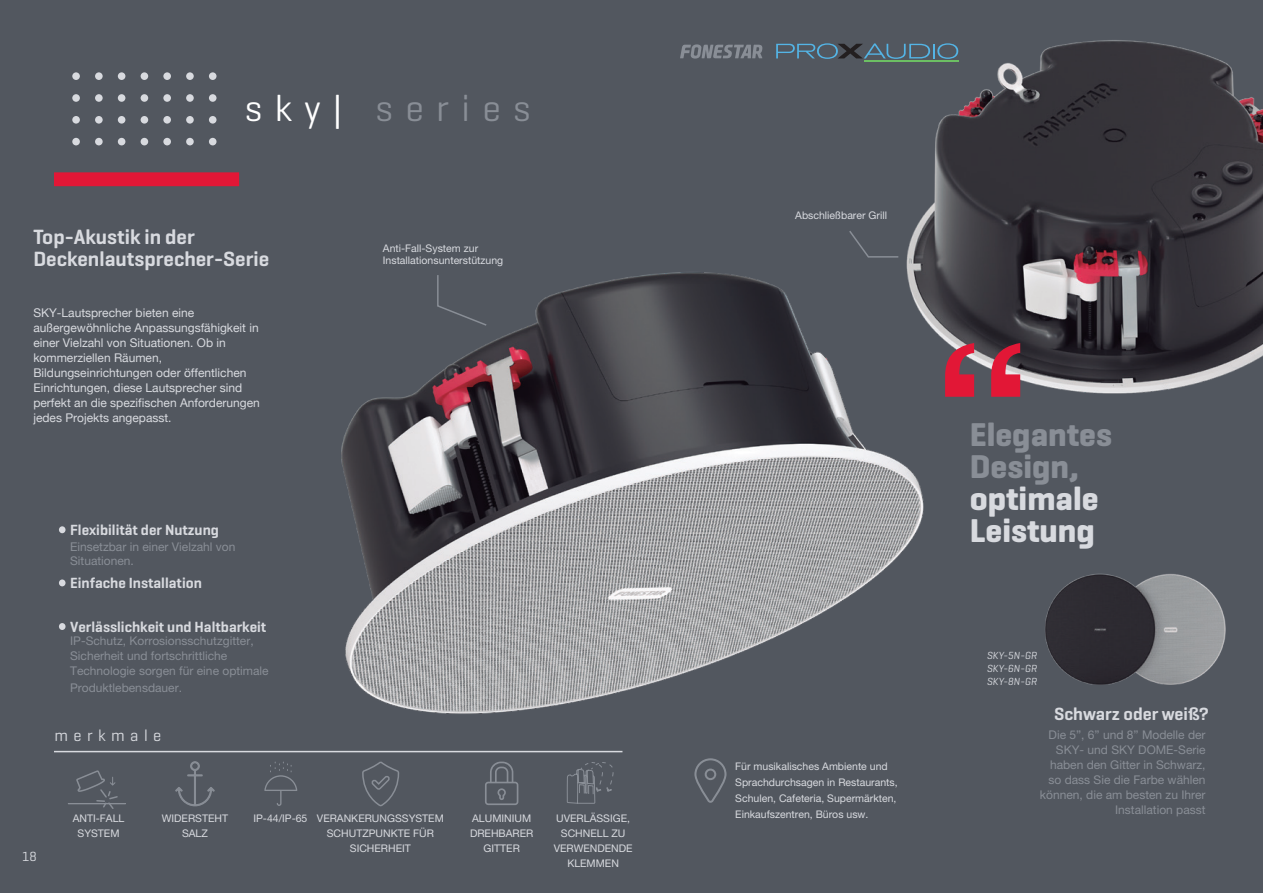
<style>
.page{position:relative;width:1263px;height:893px;background:#52575f}
.page>*{position:absolute;margin:0;border:0;box-sizing:border-box;transform-origin:0 0}
.t1{font:37.5px "Geogrotesque";letter-spacing:.33em;color:#898e96}
.t2{font:700 33.6px/32.1px "Geogrotesque";color:#d8dadf}
.t3{font:600 21px/22.5px "Geogrotesque";color:#d8dadf}
.t4{font:600 18px "Geogrotesque";color:#d8dadf}
.t5{font:16.5px "Geogrotesque";letter-spacing:.33em;color:#d8dadf}
.t6{font:600 15px "Geogrotesque";color:#d8dadf}
.t7{font:13.5px "Geogrotesque";color:#d8dadf}
.t8{font:12px/15px "Helvetica Neue LT Pro";color:#898e96}
.t9{font:12px/15px "Helvetica Neue";color:#d8dadf}
.t10{font:10.5px/15px "Helvetica Neue LT Pro";color:#d8dadf;text-align:center}
.t11{font:italic 10.5px/12.6px "Geogrotesque";color:#d8dadf;text-align:justify}
.s1{color:#fff}
.s2{font-family:"Helvetica Neue"}
.s3{color:#898e96}
</style>
<div class="page">
<img style="left:864px;top:40px;width:399px;height:357px">
<img style="left:300px;top:186px;width:641px;height:576px">
<hr style="left:864px;top:61px;width:94px;height:1px;background:#6cbf63">
<svg style="left:776px;top:43px;width:182px;height:16px"></svg>
<svg style="left:680px;top:44px;width:82px;height:15px"></svg>
<div style="left:209px;top:138px;width:7px;height:7px;background:#d8dadf;border-radius:50%"></div>
<div style="left:186px;top:138px;width:8px;height:7px;background:#d8dadf;border-radius:50%"></div>
<div style="left:163px;top:138px;width:8px;height:7px;background:#d8dadf;border-radius:50%"></div>
<div style="left:141px;top:138px;width:7px;height:7px;background:#d8dadf;border-radius:50%"></div>
<div style="left:118px;top:138px;width:7px;height:7px;background:#d8dadf;border-radius:50%"></div>
<div style="left:95px;top:138px;width:8px;height:7px;background:#d8dadf;border-radius:50%"></div>
<div style="left:72px;top:138px;width:8px;height:7px;background:#d8dadf;border-radius:50%"></div>
<div style="left:209px;top:116px;width:7px;height:8px;background:#d8dadf;border-radius:50%"></div>
<div style="left:186px;top:116px;width:8px;height:8px;background:#d8dadf;border-radius:50%"></div>
<div style="left:163px;top:116px;width:8px;height:8px;background:#d8dadf;border-radius:50%"></div>
<div style="left:141px;top:116px;width:7px;height:8px;background:#d8dadf;border-radius:50%"></div>
<div style="left:118px;top:116px;width:7px;height:8px;background:#d8dadf;border-radius:50%"></div>
<div style="left:95px;top:116px;width:8px;height:8px;background:#d8dadf;border-radius:50%"></div>
<div style="left:72px;top:116px;width:8px;height:8px;background:#d8dadf;border-radius:50%"></div>
<div style="left:209px;top:94px;width:7px;height:8px;background:#d8dadf;border-radius:50%"></div>
<div style="left:186px;top:94px;width:8px;height:8px;background:#d8dadf;border-radius:50%"></div>
<div style="left:163px;top:94px;width:8px;height:8px;background:#d8dadf;border-radius:50%"></div>
<div style="left:141px;top:94px;width:7px;height:8px;background:#d8dadf;border-radius:50%"></div>
<div style="left:118px;top:94px;width:7px;height:8px;background:#d8dadf;border-radius:50%"></div>
<div style="left:95px;top:94px;width:8px;height:8px;background:#d8dadf;border-radius:50%"></div>
<div style="left:72px;top:94px;width:8px;height:8px;background:#d8dadf;border-radius:50%"></div>
<div style="left:209px;top:72px;width:7px;height:8px;background:#d8dadf;border-radius:50%"></div>
<div style="left:186px;top:72px;width:8px;height:8px;background:#d8dadf;border-radius:50%"></div>
<div style="left:163px;top:72px;width:8px;height:8px;background:#d8dadf;border-radius:50%"></div>
<div style="left:141px;top:72px;width:7px;height:8px;background:#d8dadf;border-radius:50%"></div>
<div style="left:118px;top:72px;width:7px;height:8px;background:#d8dadf;border-radius:50%"></div>
<div style="left:95px;top:72px;width:8px;height:8px;background:#d8dadf;border-radius:50%"></div>
<div style="left:72px;top:72px;width:8px;height:8px;background:#d8dadf;border-radius:50%"></div>
<svg style="left:436px;top:274px;width:52px;height:53px"></svg>
<div style="left:54px;top:172px;width:185px;height:14px;background:#e21736;border:2px solid #e21736"></div>
<hr style="left:54px;top:751px;width:568px;height:1px;background:#d8dadf">
<svg style="left:945px;top:343px;width:75px;height:54px"></svg>
<svg style="left:694px;top:758px;width:32px;height:45px"></svg>
<div style="left:59px;top:526px;width:7px;height:7px;background:#d8dadf;border-radius:50%"></div>
<div style="left:59px;top:579px;width:7px;height:7px;background:#d8dadf;border-radius:50%"></div>
<div style="left:59px;top:623px;width:7px;height:7px;background:#d8dadf;border-radius:50%"></div>
<svg style="left:848px;top:229px;width:52px;height:29px"></svg>
<img style="left:1045px;top:573px;width:181px;height:112px">
<svg style="left:485px;top:762px;width:33px;height:43px"></svg>
<div style="left:68px;top:803px;width:58px;height:1px;border:1px solid #898e96"></div>
<svg style="left:75px;top:770px;width:44px;height:39px"></svg>
<svg style="left:175px;top:761px;width:40px;height:45px"></svg>
<svg style="left:264px;top:761px;width:33px;height:45px"></svg>
<svg style="left:362px;top:762px;width:38px;height:45px"></svg>
<svg style="left:566px;top:761px;width:48px;height:43px"></svg>
<h1 class="t1" style="left:245px;top:84px;width:287px"><span class="s1">sky|</span> series</h1>
<h3 class="t3" style="left:33px;top:225px;width:237px">Top-Akustik in der<br>Deckenlautsprecher-Serie</h3>
<p class="t9" style="left:33px;top:306px;width:228px">SKY-Lautsprecher bieten eine außergewöhnliche Anpassungsfähigkeit in einer Vielzahl von Situationen. Ob in kommerziellen Räumen, Bildungseinrichtungen oder öffentlichen Einrichtungen, diese Lautsprecher sind perfekt an die spezifischen Anforderungen jedes Projekts angepasst.</p>
<h3 class="t6" style="left:70px;top:520px;width:150px">Flexibilität der Nutzung</h3>
<p class="t8" style="left:70px;top:540px;width:167px;line-height:13.6px"><span class="s2">Einsetzbar</span> in einer Vielzahl von<br>Situationen.</p>
<h3 class="t6" style="left:70px;top:574px;width:133px">Einfache Installation</h3>
<h3 class="t6" style="left:70px;top:617px;width:198px">Verlässlichkeit und Haltbarkeit</h3>
<p class="t8" style="left:70px;top:633px;width:200px">IP-Schutz, Korrosionsschutzgitter,<br>Sicherheit und fortschrittliche<br>Technologie sorgen für eine optimale</p>
<p class="t8" style="left:70px;top:680px;width:113px">Produktlebensdaue<span class="s2">r.</span></p>
<h3 class="t5" style="left:54px;top:725px;width:108px">merkmale</h3>
<p class="t10" style="left:383px;top:241px;width:122px;line-height:12.6px;text-align:left">Anti-Fall-System zur<br>Installationsunterstützung</p>
<p class="t7" style="left:22px;top:848px;width:16px">18</p>
<p class="t10" style="left:73px;top:810px;width:53px">ANTI-FALL<br>SYSTEM</p>
<p class="t10" style="left:162px;top:810px;width:68px">WIDERSTEHT<br>SALZ</p>
<p class="t10" style="left:253px;top:810px;width:192px">IP-44/IP-65 VERANKERUNGSSYSTEM</p>
<p class="t10" style="left:327px;top:825px;width:109px">SCHUTZPUNKTE FÜR</p>
<p class="t10" style="left:350px;top:840px;width:63px">SICHERHEIT</p>
<p class="t10" style="left:470px;top:810px;width:65px">ALUMINIUM<br>DREHBARER<br>GITTER</p>
<p class="t10" style="left:554px;top:810px;width:80px">UVERLÄSSIGE,<br>SCHNELL ZU<br>VERWENDENDE<br>KLEMMEN</p>
<p class="t10" style="left:795px;top:208px;width:93px">Abschließbarer Grill</p>
<p class="t10" style="left:735px;top:758px;width:164px;line-height:15.8px;text-align:left">Für musikalisches Ambiente und Sprach<span class="s2">durchsagen</span> in Restaurants, Schulen, Cafeteria, Supermärkten, Einkaufszentren, Büros usw.</p>
<h2 class="t2" style="left:970px;top:419px;width:144px"><span class="s3">Elegantes<br></span><span class="s3">D</span><span class="s3">esign, </span>optimale<br>Leistung</h2>
<p class="t11" style="left:987px;top:649px;width:52px">SKY-5N-GR SKY-6N-GR SKY-8N-GR</p>
<h3 class="t4" style="left:1054px;top:702px;width:156px">Schwarz oder weiß?</h3>
<p class="t8" style="left:1040px;top:727px;width:167px;text-align:right">Die 5”, 6” und 8” Modelle der<br>SKY- und SKY DOME-Serie haben den Gitter in Schwarz, so dass Sie die Farbe wählen können, die am besten zu Ihrer<br>Installation passt</p>
</div>
